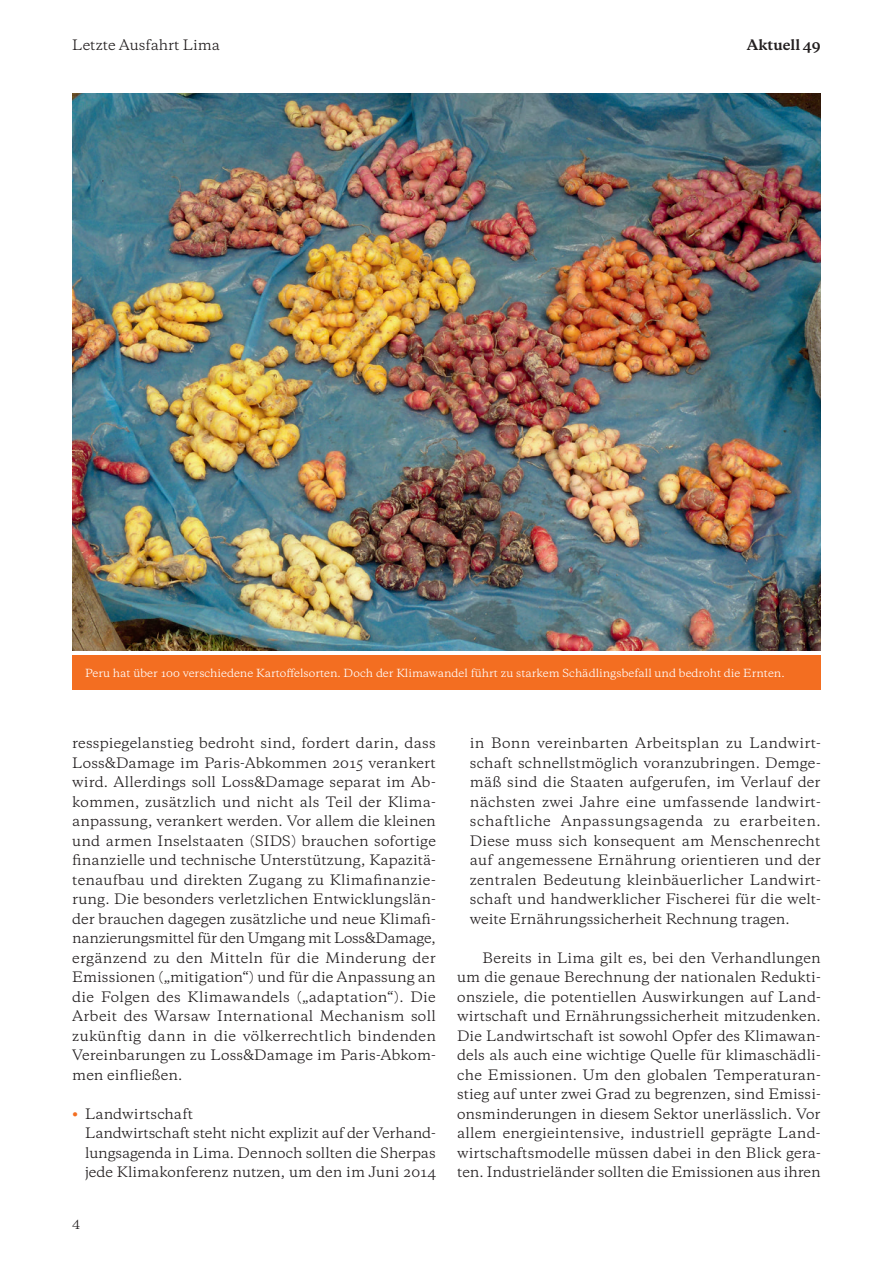
<style>
.page{position:relative;width:893px;height:1263px;background:#fff}
.page>*{position:absolute;margin:0;border:0;box-sizing:border-box;transform-origin:0 0}
.t1{font:13.5px/19.5px "Galaxie Copernicus";color:#231f20;text-align:justify}
.t2{font:700 13.5px "Galaxie Copernicus";color:#231f20}
.t3{font:12px "Galaxie Copernicus";color:#231f20}
.t4{font:10.5px "Galaxie Copernicus";color:#fff}
.s1{font-weight:800;color:#f36e21}
</style>
<div class="page">
<img style="left:72px;top:94px;width:749px;height:556px">
<div style="left:72px;top:655px;width:749px;height:35px;background:#f36e21"></div>
<p class="t1" style="left:72px;top:35px;width:149px">Letzte Ausfahrt Lima</p>
<p class="t2" style="left:747px;top:36px;width:75px">Aktuell 49</p>
<p class="t4" style="left:85px;top:666px;width:701px">Peru hat über 100 verschiedene Kartoffelsorten. Doch der Klimawandel führt zu starkem Schädlingsbefall und bedroht die Ernten.</p>
<p class="t1" style="left:72px;top:733px;width:365px">resspiegelanstieg bedroht sind, fordert darin, dass Loss&amp;Damage im Paris-Abkommen 2015 verankert wird. Allerdings soll Loss&amp;Damage separat im Ab&shy;kommen, zusätzlich und nicht als Teil der Klima&shy;anpassung, verankert werden. Vor allem die kleinen und armen Inselstaaten (SIDS) brauchen sofortige finanzielle und technische Unterstützung, Kapazitä&shy;tenaufbau und direkten Zugang zu Klimafinanzie&shy;rung. Die besonders verletzlichen Entwicklungslän&shy;der brauchen dagegen zusätzliche und neue Klimafi&shy;nanzierungsmittel für den Umgang mit Loss&amp;Damage, ergänzend zu den Mitteln für die Minderung der Emissionen („mitigation“) und für die Anpassung an die Folgen des Klimawandels („adaptation“). Die Arbeit des Warsaw International Mechanism soll zukünftig dann in die völkerrechtlich bindenden Vereinbarungen zu Loss&amp;Damage im Paris-Abkom&shy;men einfließen.</p>
<p class="t1" style="left:85px;top:1104px;width:352px;text-align:left;text-indent:-13px"><span class="s1">•</span> Landwirtschaft<br>Landwirtschaft steht nicht explizit auf der Verhand&shy;lungsagenda in Lima. Dennoch sollten die Sherpas jede Klimakonferenz nutzen, um den im Juni 2014</p>
<p class="t3" style="left:72px;top:1216px;width:9px">4</p>
<p class="t1" style="left:470px;top:733px;width:352px">in Bonn vereinbarten Arbeitsplan zu Landwirt&shy;schaft schnellstmöglich voranzubringen. Demge&shy;mäß sind die Staaten aufgerufen, im Verlauf der nächsten zwei Jahre eine umfassende landwirt&shy;schaftliche Anpassungsagenda zu erarbeiten.<br>Diese muss sich konsequent am Menschenrecht auf angemessene Ernährung orientieren und der zentralen Bedeutung kleinbäuerlicher Landwirt&shy;schaft und handwerklicher Fischerei für die welt&shy;weite Ernährungssicherheit Rechnung tragen.</p>
<p class="t1" style="left:457px;top:948px;width:365px;text-indent:26px">Bereits in Lima gilt es, bei den Verhandlungen um die genaue Berechnung der nationalen Redukti&shy;onsziele, die potentiellen Auswirkungen auf Land&shy;wirtschaft und Ernährungssicherheit mitzudenken.<br>Die Landwirtschaft ist sowohl Opfer des Klimawan&shy;dels als auch eine wichtige Quelle für klimaschädli&shy;che Emissionen. Um den globalen Temperaturan&shy;stieg auf unter zwei Grad zu begrenzen, sind Emissi&shy;onsminderungen in diesem Sektor unerlässlich. Vor allem energieintensive, industriell geprägte Land&shy;wirtschaftsmodelle müssen dabei in den Blick gera&shy;ten. Industrieländer sollten die Emissionen aus ihren</p>
</div>
